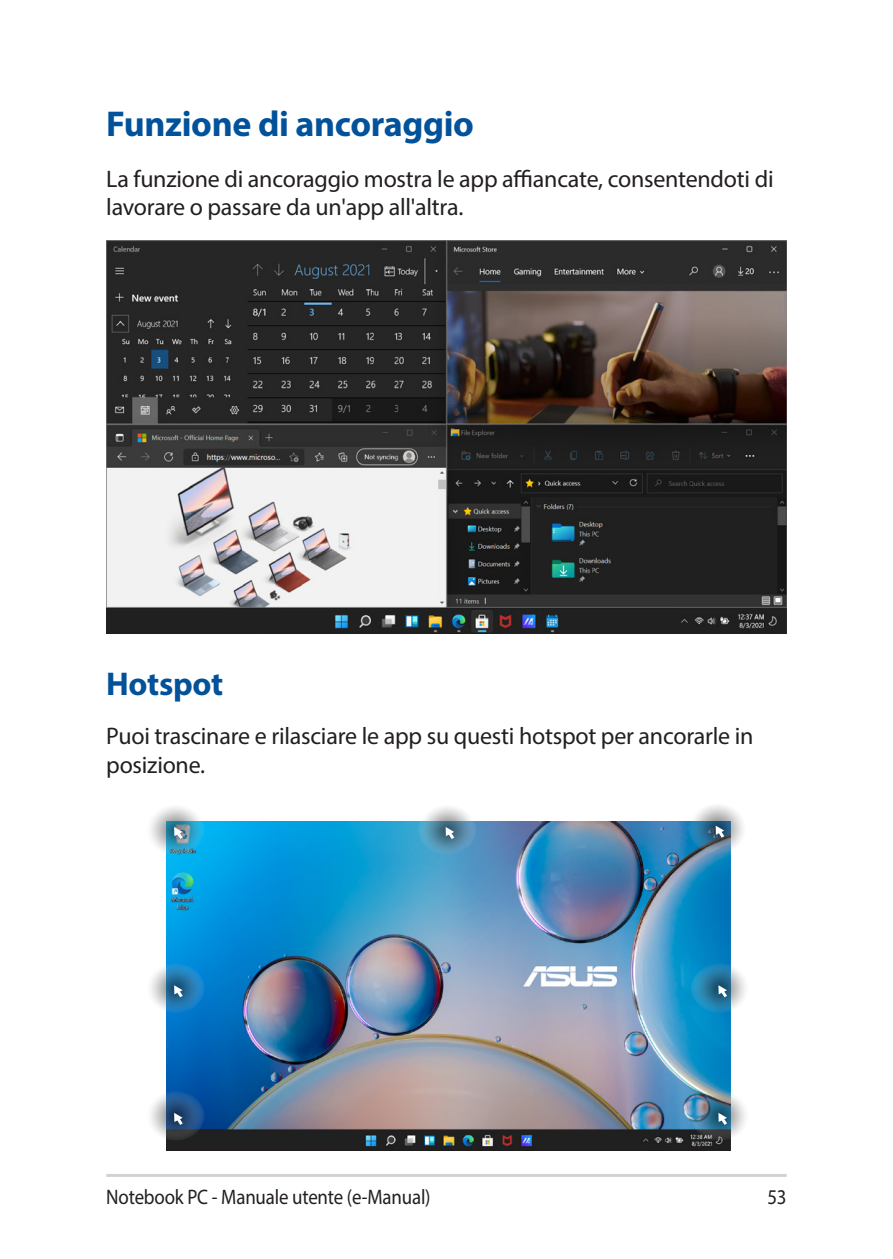
<style>
.page{position:relative;width:893px;height:1259px;background:#fff}
.page>*{position:absolute;margin:0;border:0;box-sizing:border-box;transform-origin:0 0}
.t1{font:700 36px "Myriad Pro";letter-spacing:-.01em;color:#01529a}
.t2{font:700 33px "Myriad Pro";letter-spacing:-.01em;color:#01529a}
.t3{font:24px/28.8px "Myriad Pro";letter-spacing:-.01em;color:#231f20}
.t4{font:21px "Myriad Pro";letter-spacing:-.01em;color:#231f20;scale:.9 1}
</style>
<div class="page">
<hr style="left:106px;top:1174px;width:681px;height:3px;background:#d1d2d4">
<img style="left:106px;top:241px;width:681px;height:392px">
<img style="left:166px;top:822px;width:564px;height:328px">
<svg style="left:147px;top:805px;width:58px;height:49px"></svg>
<svg style="left:174px;top:827px;width:9px;height:12px"></svg>
<svg style="left:418px;top:805px;width:58px;height:49px;background:#7ca7bd"></svg>
<svg style="left:446px;top:827px;width:8px;height:12px"></svg>
<svg style="left:688px;top:804px;width:58px;height:49px"></svg>
<svg style="left:716px;top:825px;width:8px;height:12px"></svg>
<svg style="left:147px;top:963px;width:58px;height:50px;background:#5999c3"></svg>
<svg style="left:174px;top:985px;width:9px;height:12px"></svg>
<svg style="left:691px;top:963px;width:58px;height:50px;background:#569aba"></svg>
<svg style="left:718px;top:985px;width:9px;height:12px"></svg>
<svg style="left:147px;top:1091px;width:58px;height:49px;background:#5c7898"></svg>
<svg style="left:174px;top:1112px;width:9px;height:13px"></svg>
<svg style="left:691px;top:1091px;width:58px;height:49px;background:#75909f"></svg>
<svg style="left:718px;top:1112px;width:9px;height:13px"></svg>
<h1 class="t1" style="left:106px;top:101px;width:369px">Funzione di ancoraggio</h1>
<p class="t3" style="left:106px;top:164px;width:669px">La funzione di ancoraggio mostra le app affiancate, consentendoti di lavorare o passare da un'app all'altra.</p>
<h2 class="t2" style="left:106px;top:662px;width:119px">Hotspot</h2>
<p class="t3" style="left:106px;top:721px;width:649px">Puoi trascinare e rilasciare le app su questi hotspot per ancorarle in posizione.</p>
<p class="t4" style="left:106px;top:1184px;width:362px">Notebook PC - Manuale utente (e-Manual)</p>
<p class="t4" style="left:767px;top:1184px;width:23px">53</p>
</div>
